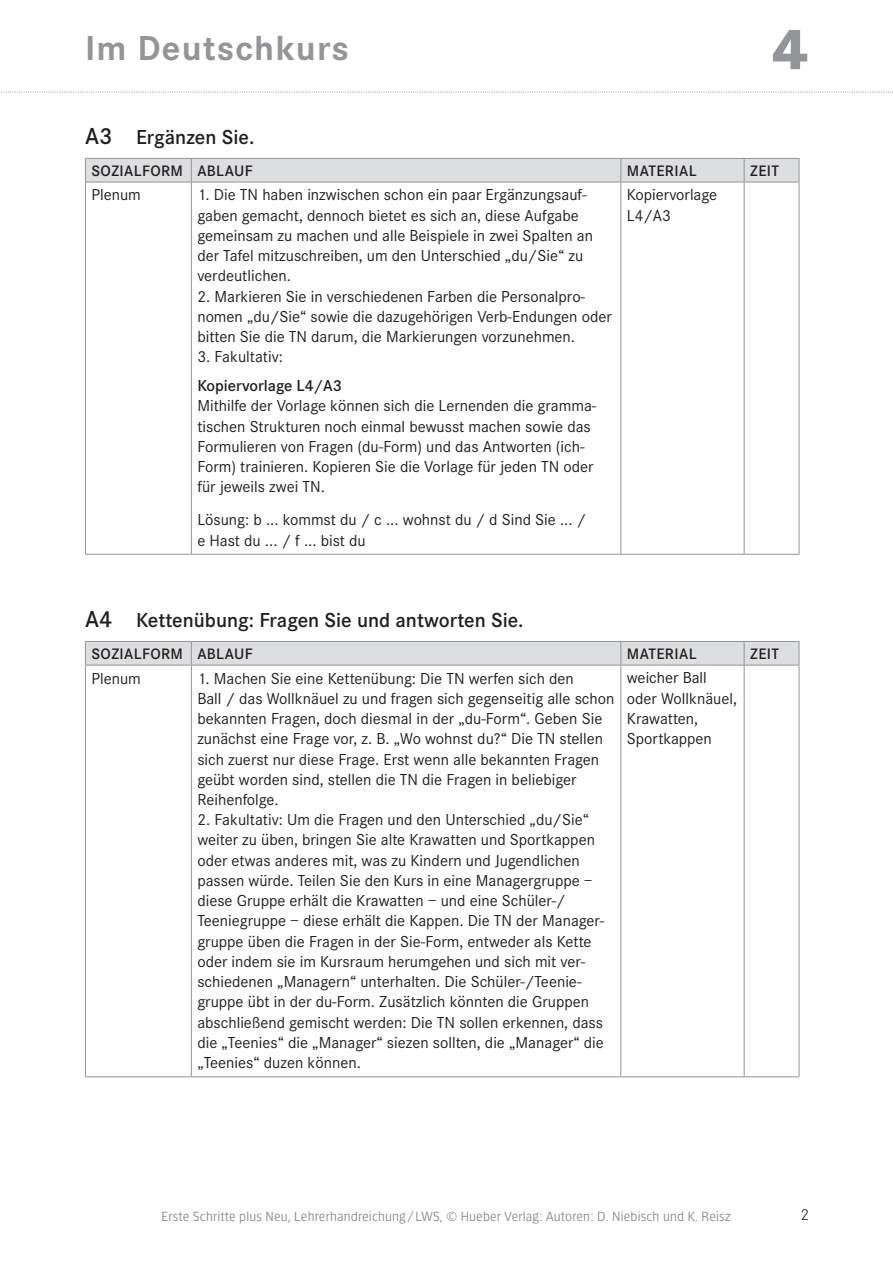
<style>
.page{position:relative;width:893px;height:1263px;background:#fff}
.page>*{position:absolute;margin:0;border:0;box-sizing:border-box;transform-origin:0 0}
.t1{font:800 60px "Corporate S";color:#939598}
.t2{font:700 36px "Corporate S";letter-spacing:.03em;color:#939598}
.t3{font:600 21px "Corporate S";color:#231f20}
.t4{font:16.5px/20.2px "Corporate S";color:#231f20}
.t5{font:600 16.5px "Corporate S";color:#231f20}
.t6{font:300 16.5px "Corporate S";color:#231f20}
.t7{font:600 15.75px "Corporate S";letter-spacing:.025em;color:#231f20}
.t8{font:300 13.5px "Forward Sans";letter-spacing:.01em;color:#808285}
.s1{font-size:24px}
</style>
<div class="page">
<svg style="left:1px;top:92px;width:892px;height:1px"></svg>
<hr style="left:191px;top:182px;width:1px;height:372px;background:#939598">
<hr style="left:620px;top:182px;width:1px;height:372px;background:#939598">
<hr style="left:744px;top:182px;width:1px;height:372px;background:#939598">
<hr style="left:85px;top:182px;width:1px;height:372px;background:#939598">
<hr style="left:799px;top:182px;width:1px;height:372px;background:#939598">
<hr style="left:85px;top:554px;width:106px;height:1px;background:#939598">
<hr style="left:191px;top:554px;width:430px;height:1px;background:#939598">
<hr style="left:621px;top:554px;width:123px;height:1px;background:#939598">
<hr style="left:744px;top:554px;width:55px;height:1px;background:#939598">
<hr style="left:85px;top:182px;width:106px;height:1px;background:#939598">
<hr style="left:191px;top:182px;width:430px;height:1px;background:#939598">
<hr style="left:621px;top:182px;width:123px;height:1px;background:#939598">
<hr style="left:744px;top:182px;width:55px;height:1px;background:#939598">
<svg style="left:85px;top:158px;width:715px;height:24px;background:#d8d9db"></svg>
<hr style="left:191px;top:665px;width:1px;height:411px;background:#939598">
<hr style="left:620px;top:665px;width:1px;height:411px;background:#939598">
<hr style="left:744px;top:665px;width:1px;height:411px;background:#939598">
<hr style="left:85px;top:665px;width:1px;height:411px;background:#939598">
<hr style="left:799px;top:665px;width:1px;height:411px;background:#939598">
<hr style="left:85px;top:1076px;width:106px;height:1px;background:#939598">
<hr style="left:191px;top:1076px;width:430px;height:1px;background:#939598">
<hr style="left:621px;top:1076px;width:123px;height:1px;background:#939598">
<hr style="left:744px;top:1076px;width:55px;height:1px;background:#939598">
<hr style="left:85px;top:665px;width:106px;height:1px;background:#939598">
<hr style="left:191px;top:665px;width:430px;height:1px;background:#939598">
<hr style="left:621px;top:665px;width:123px;height:1px;background:#939598">
<hr style="left:744px;top:665px;width:55px;height:1px;background:#939598">
<svg style="left:85px;top:641px;width:715px;height:24px;background:#d8d9db"></svg>
<h2 class="t2" style="left:85px;top:27px;width:265px">Im Deutschkurs</h2>
<h1 class="t1" style="left:772px;top:13px;width:38px">4</h1>
<p class="t3" style="left:85px;top:125px;width:171px"><span class="s1">A3</span> Ergänzen Sie.</p>
<p class="t7" style="left:91px;top:162px;width:163px">SOZIALFORM ABLAUF</p>
<p class="t7" style="left:627px;top:162px;width:71px">MATERIAL</p>
<p class="t7" style="left:750px;top:162px;width:31px">ZEIT</p>
<p class="t4" style="left:91px;top:185px;width:51px">Plenum</p>
<p class="t4" style="left:197px;top:185px;width:397px">1. Die TN haben inzwischen schon ein paar Ergänzungsauf&shy;gaben gemacht, dennoch bietet es sich an, diese Aufgabe gemeinsam zu machen und alle Beispiele in zwei Spalten an der Tafel mitzuschreiben, um den Unterschied „du/Sie“ zu verdeutlichen.</p>
<p class="t4" style="left:197px;top:286px;width:416px">2. Markieren Sie in verschiedenen Farben die Personalpro&shy;nomen „du/Sie“ sowie die dazugehörigen Verb-Endungen oder bitten Sie die TN darum, die Markierungen vorzunehmen.</p>
<p class="t4" style="left:197px;top:347px;width:87px">3. Fakultativ:</p>
<p class="t5" style="left:197px;top:376px;width:146px">Kopiervorlage L4/A3</p>
<p class="t4" style="left:197px;top:396px;width:401px">Mithilfe der Vorlage können sich die Lernenden die gramma&shy;tischen Strukturen noch einmal bewusst machen sowie das Formulieren von Fragen (du-Form) und das Antworten (ich-Form) trainieren. Kopieren Sie die Vorlage für jeden TN oder für jeweils zwei TN.</p>
<p class="t4" style="left:197px;top:510px;width:390px">Lösung: b ... kommst du / c ... wohnst du / d Sind Sie ... / e Hast du ... / f ... bist du</p>
<p class="t4" style="left:627px;top:185px;width:92px">Kopiervorlage<br>L4/A3</p>
<p class="t3" style="left:85px;top:608px;width:440px"><span class="s1">A4</span> Kettenübung: Fragen Sie und antworten Sie.</p>
<p class="t7" style="left:91px;top:645px;width:163px">SOZIALFORM ABLAUF</p>
<p class="t7" style="left:627px;top:645px;width:71px">MATERIAL</p>
<p class="t7" style="left:750px;top:645px;width:31px">ZEIT</p>
<p class="t4" style="left:91px;top:668px;width:51px">Plenum</p>
<p class="t4" style="left:197px;top:668px;width:419px">1. Machen Sie eine Kettenübung: Die TN werfen sich den<br>Ball / das Wollknäuel zu und fragen sich gegenseitig alle schon bekannten Fragen, doch diesmal in der „du-Form“. Geben Sie zunächst eine Frage vor, z. B. „Wo wohnst du?“ Die TN stellen sich zuerst nur diese Frage. Erst wenn alle bekannten Fragen geübt worden sind, stellen die TN die Fragen in beliebiger Reihenfolge.</p>
<p class="t4" style="left:197px;top:810px;width:408px">2. Fakultativ: Um die Fragen und den Unterschied „du/Sie“ weiter zu üben, bringen Sie alte Krawatten und Sportkappen oder etwas anderes mit, was zu Kindern und Jugendlichen passen würde. Teilen Sie den Kurs in eine Managergruppe – diese Gruppe erhält die Krawatten – und eine Schüler-/ Teeniegruppe – diese erhält die Kappen. Die TN der Manager&shy;gruppe üben die Fragen in der Sie-Form, entweder als Kette oder indem sie im Kursraum herumgehen und sich mit ver&shy;schiedenen „Managern“ unterhalten. Die Schüler-/Teenie&shy;gruppe übt in der du-Form. Zusätzlich könnten die Gruppen abschließend gemischt werden: Die TN sollen erkennen, dass die „Teenies“ die „Manager“ siezen sollten, die „Manager“ die „Teenies“ duzen können.</p>
<p class="t4" style="left:627px;top:668px;width:112px">weicher Ball oder Wollknäuel,<br>Krawatten,<br>Sportkappen</p>
<p class="t8" style="left:162px;top:1208px;width:571px">Erste Schritte plus Neu, Lehrerhandreichung / LWS, © Hueber Verlag: Autoren: D. Niebisch und K. Reisz</p>
<p class="t6" style="left:800px;top:1205px;width:10px">2</p>
</div>
